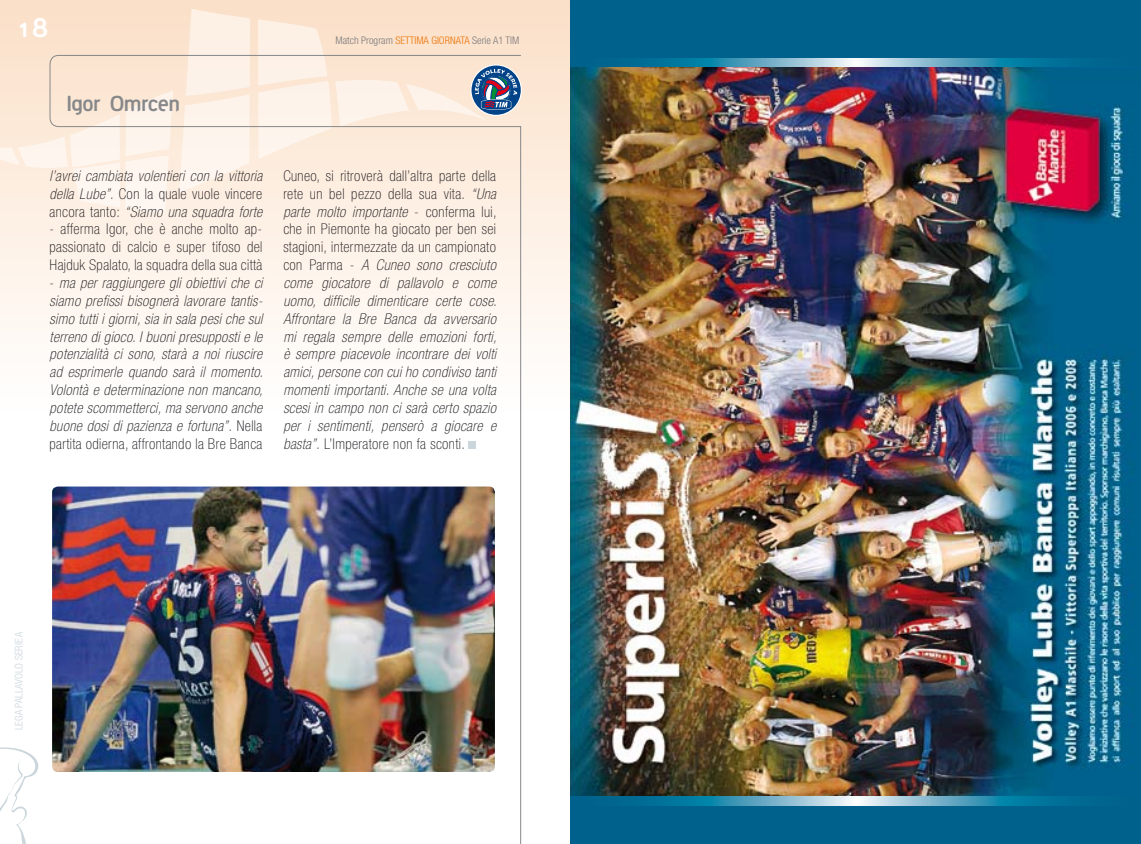
<style>
.page{position:relative;width:1141px;height:844px;background:#fff}
.page>*{position:absolute;margin:0;border:0;box-sizing:border-box;transform-origin:0 0}
.t1{font:700 26.25px "Decon Struct";color:#fff}
.t2{font:700 21px "Decon Struct";color:#87888a}
.t3{font:italic 100 condensed 14.88px/17.8px "Helvetica Neue";letter-spacing:.025em;color:#1a171b;text-align:justify}
.t4{font:100 condensed 14.88px/17.8px "Helvetica Neue";letter-spacing:.025em;color:#1a171b;text-align:justify}
.t5{font:300 condensed 10.5px "Helvetica Neue";color:#797a7c}
.t6{font:300 condensed 10.5px "Helvetica Neue";color:#cbd6dc}
.s1{color:#ec7405}
.s2{font-style:normal}
</style>
<div class="page">
<div style="left:0;top:0;width:570px;height:415px;background:linear-gradient(to bottom,#fbdfc7,#fff)"></div>
<svg style="left:179px;top:9px;width:71px;height:46px;background:#fcecdf"></svg>
<svg style="left:0;top:90px;width:50px;height:124px;background:#fcecdd"></svg>
<svg style="left:258px;top:19px;width:259px;height:36px;background:#fbe4d1"></svg>
<svg style="left:50px;top:55px;width:471px;height:788px"></svg>
<img style="left:51px;top:485px;width:445px;height:288px">
<div style="left:50px;top:484px;width:447px;height:290px;border:2px solid #fff;border-radius:7px"></div>
<svg style="left:0;top:747px;width:39px;height:96px"></svg>
<div style="left:570px;top:0;width:571px;height:843px;background:#00628c"></div>
<img style="left:570px;top:67px;width:562px;height:729px">
<svg style="left:644px;top:59px;width:425px;height:8px;background:#5ca7c1"></svg>
<svg style="left:644px;top:796px;width:425px;height:8px;background:#5ca6c1"></svg>
<h1 class="t1" style="left:19px;top:13px;width:32px">18</h1>
<h2 class="t2" style="left:67px;top:92px;width:114px">Igor Omrcen</h2>
<p class="t5" style="left:335px;top:35px;width:185px">Match Program <span class="s1">SETTIMA GIORNATA</span> Serie A1 TIM</p>
<p class="t3" style="left:50px;top:166px;width:214px">l’avrei cambiata volentieri con la vittoria della Lube”<span class="s2">. Con la quale vuole vincere ancora tanto:</span> “Siamo una squadra forte</p>
<p class="t4" style="left:50px;top:220px;width:214px">- afferma Igor, che è anche molto ap&shy;passionato di calcio e super tifoso del Hajduk Spalato, la squadra della sua città</p>
<p class="t3" style="left:50px;top:273px;width:215px"><span class="s2">-</span> ma per raggiungere gli obiettivi che ci siamo prefissi bisognerà lavorare tantis&shy;simo tutti i giorni, sia in sala pesi che sul terreno di gioco. I buoni presupposti e le potenzialità ci sono, starà a noi riuscire ad esprimerle quando sarà il momento.<br>Volontà e determinazione non mancano, potete scommetterci, ma servono anche buone dosi di pazienza e fortuna”. <span class="s2">Nella partita odierna, affrontando la Bre Banca</span></p>
<p class="t3" style="left:283px;top:166px;width:215px"><span class="s2">Cuneo, si ritroverà dall’altra parte della rete un bel pezzo della sua vita.</span> “Una parte molto importante <span class="s2">- conferma lui, che in Piemonte ha giocato per ben sei stagioni, intermezzate da un campionato con Parma -</span> A Cuneo sono cresciuto come giocatore di pallavolo e come uomo, difficile dimenticare certe cose.<br>Affrontare la Bre Banca da avversario mi regala sempre delle emozioni forti, è sempre piacevole incontrare dei volti amici, persone con cui ho condiviso tanti momenti importanti. Anche se una volta scesi in campo non ci sarà certo spazio per i sentimenti, penserò a giocare e basta”. <span class="s2">L’Imperatore non fa sconti.</span></p>
<p class="t6" style="left:13px;top:730px;width:100px;rotate:-90deg">LEGA PALLAVOLO SERIE A</p>
</div>
